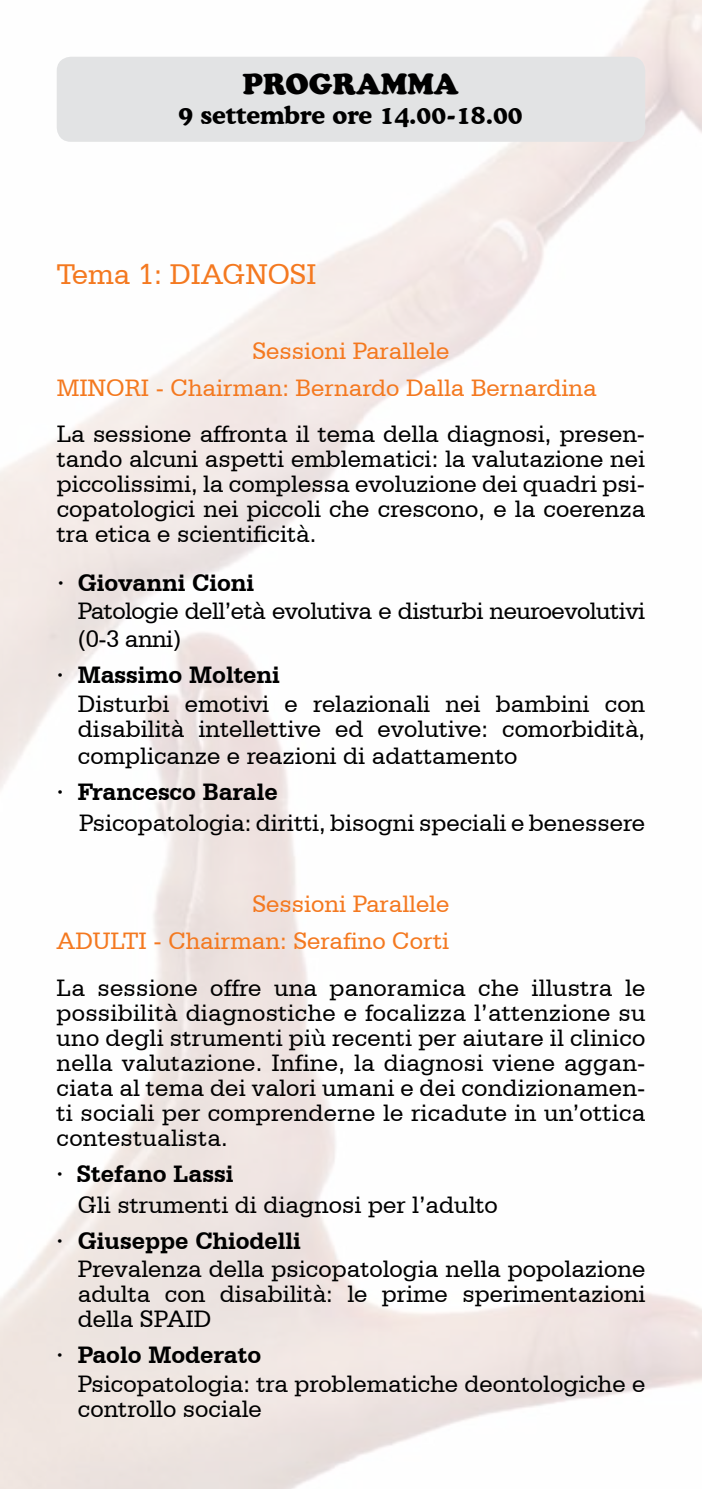
<style>
.page{position:relative;width:702px;height:1489px;background:#fff}
.page>*{position:absolute;margin:0;border:0;box-sizing:border-box;transform-origin:0 0}
.t1{font:30px "Serifa BT";color:#f47920}
.t2{font:900 30px "Cooper";color:#000}
.t3{font:25px/25px "Serifa BT";color:#000;text-align:justify}
.t4{font:25px/37px "Serifa BT";color:#f47920}
.t5{font:700 25px "Serifa BT";color:#000}
.t6{font:25px/27.5px "Serifa BT";letter-spacing:-.02em;color:#000}
.t7{font:700 25px "Cooper BT";color:#000}
</style>
<div class="page">
<div style="left:57px;top:57px;width:588px;height:85px;background:#e2e3e4;border-radius:14px"></div>
<p class="t2" style="left:242px;top:67px;width:218px">PROGRAMMA</p>
<p class="t7" style="left:178px;top:100px;width:346px">9 settembre ore 14.00-18.00</p>
<p class="t1" style="left:57px;top:257px;width:261px">Tema 1: DIAGNOSI</p>
<p class="t4" style="left:57px;top:331px;width:541px;text-indent:196px">Sessioni Parallele<br>MINORI - Chairman: Bernardo Dalla Bernardina</p>
<p class="t3" style="left:57px;top:421px;width:590px">La sessione affronta il tema della diagnosi, presen&shy;tando alcuni aspetti emblematici: la valutazione nei piccolissimi, la complessa evoluzione dei quadri psi&shy;copatologici nei piccoli che crescono, e la coerenza tra etica e scientificità.</p>
<p class="t5" style="left:57px;top:567px;width:198px">∙ Giovanni Cioni</p>
<p class="t6" style="left:78px;top:597px;width:568px">Patologie dell’età evolutiva e disturbi neuroevolutivi (0-3 anni)</p>
<p class="t5" style="left:57px;top:659px;width:225px">∙ Massimo Molteni</p>
<p class="t3" style="left:78px;top:690px;width:568px">Disturbi emotivi e relazionali nei bambini con disabilità intellettive ed evolutive: comorbidità,</p>
<p class="t3" style="left:78px;top:743px;width:441px">complicanze e reazioni di adattamento</p>
<p class="t5" style="left:57px;top:776px;width:222px">∙ Francesco Barale</p>
<p class="t3" style="left:79px;top:810px;width:567px">Psicopatologia: diritti, bisogni speciali e benessere</p>
<p class="t4" style="left:57px;top:885px;width:394px;text-align:right">Sessioni Parallele<br>ADULTI - Chairman: Serafino Corti</p>
<p class="t3" style="left:57px;top:974px;width:590px">La sessione offre una panoramica che illustra le possibilità diagnostiche e focalizza l’attenzione su uno degli strumenti più recenti per aiutare il clinico nella valutazione. Infine, la diagnosi viene aggan&shy;ciata al tema dei valori umani e dei condizionamen&shy;ti sociali per comprenderne le ricadute in un’ottica contestualista.</p>
<p class="t5" style="left:57px;top:1157px;width:178px">∙ Stefano Lassi</p>
<p class="t3" style="left:78px;top:1191px;width:421px">Gli strumenti di diagnosi per l’adulto</p>
<p class="t5" style="left:57px;top:1224px;width:246px">∙ Giuseppe Chiodelli</p>
<p class="t3" style="left:78px;top:1256px;width:569px">Prevalenza della psicopatologia nella popolazione adulta con disabilità: le prime sperimentazioni della SPAID</p>
<p class="t5" style="left:57px;top:1339px;width:206px">∙ Paolo Moderato</p>
<p class="t3" style="left:78px;top:1370px;width:569px">Psicopatologia: tra problematiche deontologiche e controllo sociale</p>
</div>
